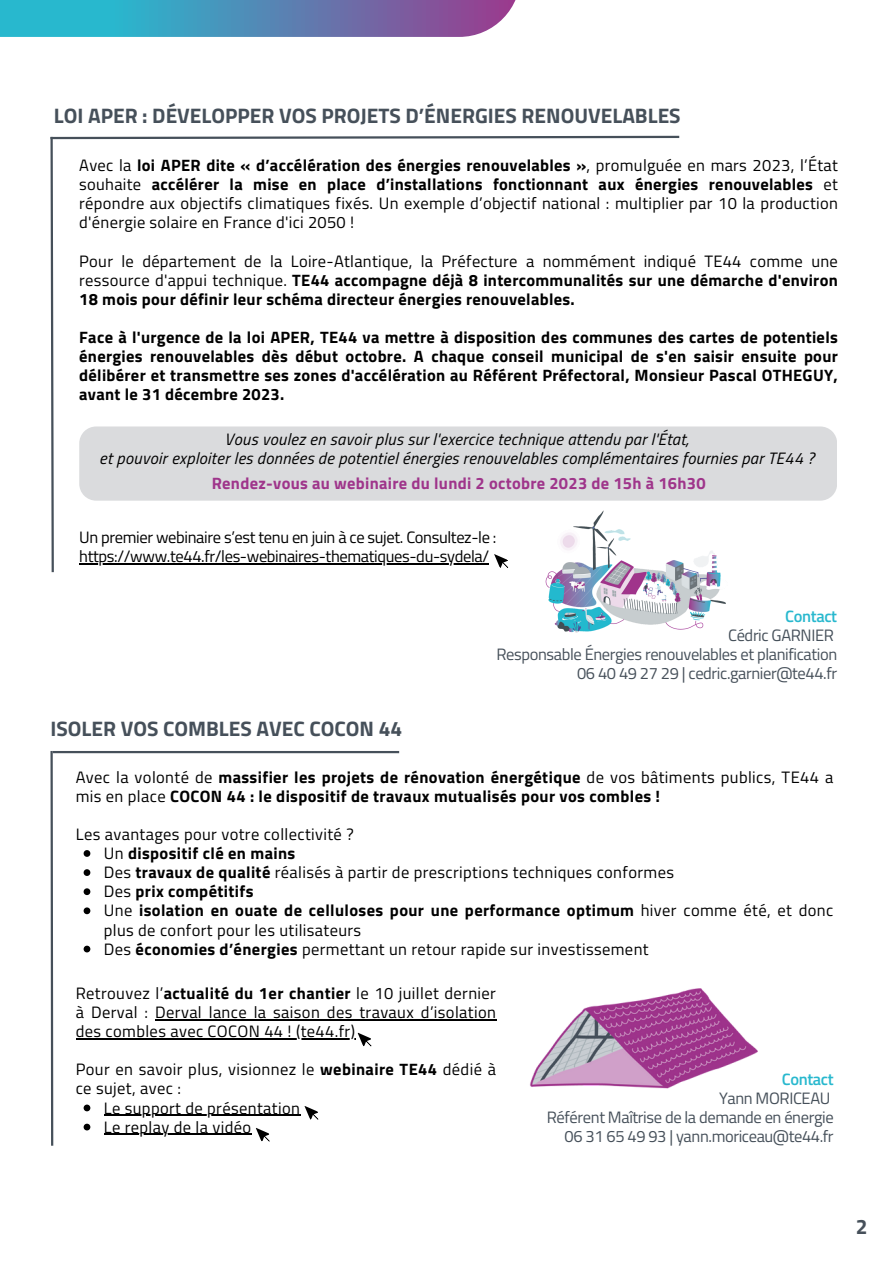
<style>
.page{position:relative;width:893px;height:1264px;background:#fff}
.page>*{position:absolute;margin:0;border:0;box-sizing:border-box;transform-origin:0 0}
.t1{font:700 21px "Titillium Web";color:#46505a}
.t2{font:16.5px/19px "Titillium Web";letter-spacing:.025em;color:#000}
.t3{font:700 16.5px/19px "Titillium Web";letter-spacing:.02em;color:#000;text-align:justify}
.t4{font:16.5px "Titillium Web";letter-spacing:-.025em;color:#46505a}
.t5{font:italic 16.5px "Titillium Web";letter-spacing:.02em;color:#000}
.t6{font:16.5px "Titillium Web";letter-spacing:-.02em;color:#000}
.t7{font:700 16.5px "Titillium Web";letter-spacing:.02em;color:#9f358b}
.t8{font:600 16.5px "Titillium Web";letter-spacing:-.025em;color:#28b8ce}
.s1{font-weight:700}
.s2{font-weight:400}
</style>
<div class="page">
<svg style="left:0;top:0;width:516px;height:37px;background:#588cb7"></svg>
<svg style="left:50px;top:751px;width:4px;height:395px"></svg>
<hr style="left:53px;top:751px;width:346px;height:2px;background:#46505a">
<img style="left:530px;top:988px;width:228px;height:101px">
<img style="left:545px;top:551px;width:181px;height:82px">
<div style="left:681px;top:426px;width:156px;height:74px;background:#dadbdd"></div>
<svg style="left:84px;top:850px;width:6px;height:6px"></svg>
<svg style="left:84px;top:869px;width:6px;height:7px"></svg>
<svg style="left:84px;top:888px;width:6px;height:7px"></svg>
<svg style="left:84px;top:907px;width:6px;height:7px"></svg>
<svg style="left:84px;top:945px;width:6px;height:7px"></svg>
<svg style="left:84px;top:1104px;width:6px;height:7px"></svg>
<hr style="left:104px;top:1114px;width:196px;height:1px;background:#000">
<svg style="left:84px;top:1123px;width:6px;height:7px"></svg>
<hr style="left:104px;top:1133px;width:147px;height:1px;background:#000">
<hr style="left:155px;top:1019px;width:341px;height:1px;background:#000">
<hr style="left:76px;top:1038px;width:279px;height:1px;background:#000">
<svg style="left:251px;top:1128px;width:19px;height:13px"></svg>
<svg style="left:300px;top:1106px;width:19px;height:14px"></svg>
<svg style="left:353px;top:1032px;width:19px;height:14px"></svg>
<svg style="left:50px;top:135px;width:631px;height:439px"></svg>
<p class="t1" style="left:54px;top:99px;width:628px">LOI APER : DÉVELOPPER VOS PROJETS D’ÉNERGIES RENOUVELABLES</p>
<p class="t2" style="left:79px;top:155px;width:760px;text-align:justify">Avec la <span class="s1">loi APER dite « d’accélération des énergies renouvelables »</span>, promulguée en mars 2023, l’État souhaite <span class="s1">accélérer la mise en place d’installations fonctionnant aux énergies renouvelables</span> et répondre aux objectifs climatiques fixés. Un exemple d’objectif national : multiplier par 10 la production d'énergie solaire en France d'ici 2050 !</p>
<p class="t3" style="left:79px;top:251px;width:760px"><span class="s2">Pour le département de la Loire-Atlantique, la Préfecture a nommément indiqué TE44 comme une ressource d'appui technique.</span> TE44 accompagne déjà 8 intercommunalités sur une démarche d'environ 18 mois pour définir leur schéma directeur énergies renouvelables.</p>
<p class="t3" style="left:79px;top:327px;width:760px">Face à l'urgence de la loi APER, TE44 va mettre à disposition des communes des cartes de potentiels énergies renouvelables dès début octobre. A chaque conseil municipal de s'en saisir ensuite pour délibérer et transmettre ses zones d'accélération au Référent Préfectoral, Monsieur Pascal OTHEGUY, avant le 31 décembre 2023.</p>
<p class="t5" style="left:224px;top:426px;width:466px">Vous voulez en savoir plus sur l'exercice technique attendu par l'État,</p>
<p class="t5" style="left:99px;top:445px;width:716px">et pouvoir exploiter les données de potentiel énergies renouvelables complémentaires fournies par TE44 ?</p>
<p class="t7" style="left:212px;top:470px;width:495px">Rendez-vous au webinaire du lundi 2 octobre 2023 de 15h à 16h30</p>
<p class="t6" style="left:79px;top:524px;width:419px">Un premier webinaire s’est tenu en juin à ce sujet. Consultez-le :</p>
<p class="t6" style="left:79px;top:543px;width:411px">https://www.te44.fr/les-webinaires-thematiques-du-sydela/</p>
<p class="t1" style="left:50px;top:712px;width:353px">ISOLER VOS COMBLES AVEC COCON 44</p>
<p class="t8" style="left:785px;top:603px;width:53px">Contact</p>
<p class="t4" style="left:728px;top:622px;width:107px">Cédric GARNIER</p>
<p class="t4" style="left:496px;top:641px;width:342px">Responsable Énergies renouvelables et planification</p>
<p class="t4" style="left:577px;top:660px;width:261px">06 40 49 27 29 | cedric.garnier@te44.fr</p>
<p class="t3" style="left:76px;top:767px;width:759px"><span class="s2">Avec la volonté de</span> massifier les projets de rénovation énergétique <span class="s2">de vos bâtiments publics, TE44 a mis en place</span> COCON 44 : le dispositif de travaux mutualisés pour vos combles !</p>
<p class="t2" style="left:76px;top:824px;width:279px">Les avantages pour votre collectivité ?</p>
<p class="t3" style="left:104px;top:843px;width:193px"><span class="s2">Un</span> dispositif clé en mains</p>
<p class="t2" style="left:104px;top:862px;width:571px">Des <span class="s1">travaux de qualité</span> réalisés à partir de prescriptions techniques conformes</p>
<p class="t3" style="left:104px;top:881px;width:151px"><span class="s2">Des</span> prix compétitifs</p>
<p class="t2" style="left:104px;top:900px;width:731px">Une <span class="s1">isolation en ouate de celluloses pour une performance optimum</span> hiver comme été, et donc plus de confort pour les utilisateurs</p>
<p class="t2" style="left:104px;top:939px;width:546px">Des <span class="s1">économies d’énergies</span> permettant un retour rapide sur investissement</p>
<p class="t2" style="left:76px;top:983px;width:421px;text-align:justify">Retrouvez l’<span class="s1">actualité du 1er chantier</span> le 10 juillet dernier à Derval : Derval lance la saison des travaux d’isolation des combles avec COCON 44 ! (te44.fr)</p>
<p class="t2" style="left:76px;top:1059px;width:421px">Pour en savoir plus, visionnez le <span class="s1">webinaire TE44</span> dédié à ce sujet, avec :</p>
<p class="t2" style="left:104px;top:1097px;width:198px">Le support de présentation</p>
<p class="t2" style="left:104px;top:1116px;width:149px">Le replay de la vidéo</p>
<p class="t8" style="left:781px;top:1066px;width:53px">Contact</p>
<p class="t4" style="left:719px;top:1085px;width:113px">Yann MORICEAU</p>
<p class="t4" style="left:547px;top:1104px;width:288px">Référent Maîtrise de la demande en énergie</p>
<p class="t4" style="left:564px;top:1123px;width:270px">06 31 65 49 93 | yann.moriceau@te44.fr</p>
<p class="t1" style="left:855px;top:1210px;width:13px">2</p>
</div>
